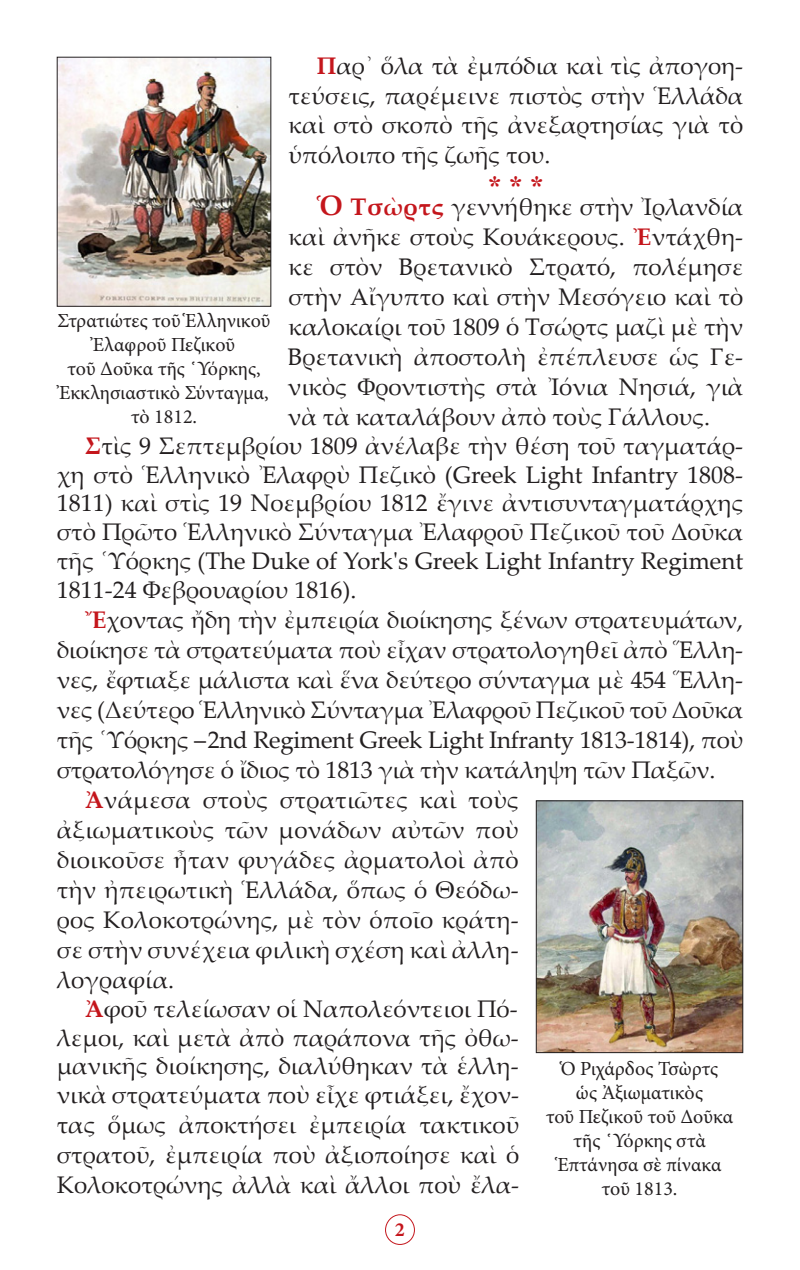
<style>
.page{position:relative;width:800px;height:1270px;background:#fff}
.page>*{position:absolute;margin:0;border:0;box-sizing:border-box;transform-origin:0 0}
.Asteriskoi{font:28px "CTOS New Times Bold Test 1";color:#c4161c}
.t1{font:24px/30px "Palatino Linotype";color:#231f20;text-align:justify}
.t2{font:20px/24px "Minion Pro";color:#231f20;text-align:center}
.t3{font:700 20px "Minion Pro";color:#c4161c}
.s1{font-weight:700;color:#c4161c}
.s2{font-weight:700;font-size:28px;color:#c4161c}
</style>
<div class="page">
<div style="left:385px;top:1214px;width:30px;height:31px;border:1px solid #c4161c;border-radius:50%"></div>
<img style="left:538px;top:802px;width:203px;height:249px">
<div style="left:536px;top:800px;width:207px;height:253px;border:1px solid #231f20"></div>
<img style="left:59px;top:59px;width:210px;height:246px">
<div style="left:57px;top:57px;width:214px;height:250px;border:1px solid #231f20"></div>
<p class="t1" style="left:288px;top:50px;width:456px;text-indent:28px"><span class="s1">Π</span>αρ᾿ ὅλα τὰ ἐμπόδια καὶ τὶς ἀπογοη&shy;τεύσεις, παρέμεινε πιστὸς στὴν Ἑλλάδα καὶ στὸ σκοπὸ τῆς ἀνεξαρτησίας γιὰ τὸ ὑπόλοιπο τῆς ζωῆς του.</p>
<p class="Asteriskoi" style="left:488px;top:170px;width:57px">* * *</p>
<p class="t1" style="left:288px;top:191px;width:457px;text-indent:29px"><span class="s2">Ὁ</span> <span class="s1">Τσὼρτς</span> γεννήθηκε στὴν Ἰρλανδία καὶ ἀνῆκε στοὺς Κουάκερους. <span class="s1">Ἐ</span>ντάχθη&shy;κε στὸν Βρετανικὸ Στρατό, πολέμησε στὴν Αἴγυπτο καὶ στὴν Μεσόγειο καὶ τὸ καλοκαίρι τοῦ 1809 ὁ Τσώρτς μαζὶ μὲ τὴν Βρετανικὴ ἀποστολὴ ἐπέπλευσε ὡς Γε&shy;νικὸς Φροντιστὴς στὰ Ἰόνια Νησιά, γιὰ νὰ τὰ καταλάβουν ἀπὸ τοὺς Γάλλους.</p>
<p class="t1" style="left:57px;top:430px;width:688px;line-height:28.8px;text-indent:28px"><span class="s1">Σ</span>τὶς 9 Σεπτεμβρίου 1809 ἀνέλαβε τὴν θέση τοῦ ταγματάρ&shy;χη στὸ Ἑλληνικὸ Ἐλαφρὺ Πεζικὸ (Greek Light Infantry 1808- 1811) καὶ στὶς 19 Νοεμβρίου 1812 ἔγινε ἀντισυνταγματάρχης στὸ Πρῶτο Ἑλληνικὸ Σύνταγμα Ἐλαφροῦ Πεζικοῦ τοῦ Δοῦκα τῆς ῾Υόρκης (The Duke of York's Greek Light Infantry Regiment 1811-24 Φεβρουαρίου 1816).</p>
<p class="t1" style="left:57px;top:604px;width:688px;text-indent:28px"><span class="s1">Ἔ</span>χοντας ἤδη τὴν ἐμπειρία διοίκησης ξένων στρατευμάτων, διοίκησε τὰ στρατεύματα ποὺ εἶχαν στρατολογηθεῖ ἀπὸ Ἕλλη&shy;νες, ἔφτιαξε μάλιστα καὶ ἕνα δεύτερο σύνταγμα μὲ 454 Ἕλλη&shy;νες (Δεύτερο Ἑλληνικὸ Σύνταγμα Ἐλαφροῦ Πεζικοῦ τοῦ Δοῦκα τῆς ῾Υόρκης –2nd Regiment Greek Light Infranty 1813-1814), ποὺ στρατολόγησε ὁ ἴδιος τὸ 1813 γιὰ τὴν κατάληψη τῶν Παξῶν.</p>
<p class="t1" style="left:57px;top:784px;width:464px;text-indent:28px"><span class="s1">Ἀ</span>νάμεσα στοὺς στρατιῶτες καὶ τοὺς ἀξιωματικοὺς τῶν μονάδων αὐτῶν ποὺ διοικοῦσε ἦταν φυγάδες ἀρματολοὶ ἀπὸ τὴν ἠπειρωτικὴ Ἑλλάδα, ὅπως ὁ Θεόδω&shy;ρος Κολοκοτρώνης, μὲ τὸν ὁποῖο κράτη-</p>
<p class="t1" style="left:57px;top:934px;width:464px">σε στὴν συνέχεια φιλικὴ σχέση καὶ ἀλλη&shy;λογραφία.</p>
<p class="t1" style="left:85px;top:993px;width:434px"><span class="s1">Ἀ</span>φοῦ τελείωσαν οἱ Ναπολεόντειοι Πό-</p>
<p class="t1" style="left:57px;top:1022px;width:464px">λεμοι, καὶ μετὰ ἀπὸ παράπονα τῆς ὀθω&shy;μανικῆς διοίκησης, διαλύθηκαν τὰ ἑλλη&shy;νικὰ στρατεύματα ποὺ εἶχε φτιάξει, ἔχον&shy;τας ὅμως ἀποκτήσει ἐμπειρία τακτικοῦ στρατοῦ, ἐμπειρία ποὺ ἀξιοποίησε καὶ ὁ Κολοκοτρώνης ἀλλὰ καὶ ἄλλοι ποὺ ἔλα-</p>
<p class="t2" style="left:58px;top:309px;width:214px">Στρατιώτες τοῦ Ἑλληνικοῦ<br>Ἐλαφροῦ Πεζικοῦ</p>
<p class="t2" style="left:59px;top:357px;width:211px">τοῦ Δοῦκα τῆς ῾Υόρκης,<br>Ἐκκλησιαστικὸ Σύνταγμα, τὸ 1812.</p>
<p class="t2" style="left:561px;top:1056px;width:159px">Ὁ Ριχάρδος Τσὼρτς</p>
<p class="t2" style="left:576px;top:1080px;width:129px">ὡς Ἀξιωματικὸς</p>
<p class="t2" style="left:546px;top:1104px;width:189px">τοῦ Πεζικοῦ τοῦ Δοῦκα τῆς ῾Υόρκης στὰ<br>Ἑπτάνησα σὲ πίνακα</p>
<p class="t2" style="left:602px;top:1176px;width:77px">τοῦ 1813.</p>
<p class="t3" style="left:395px;top:1216px;width:11px">2</p>
</div>
